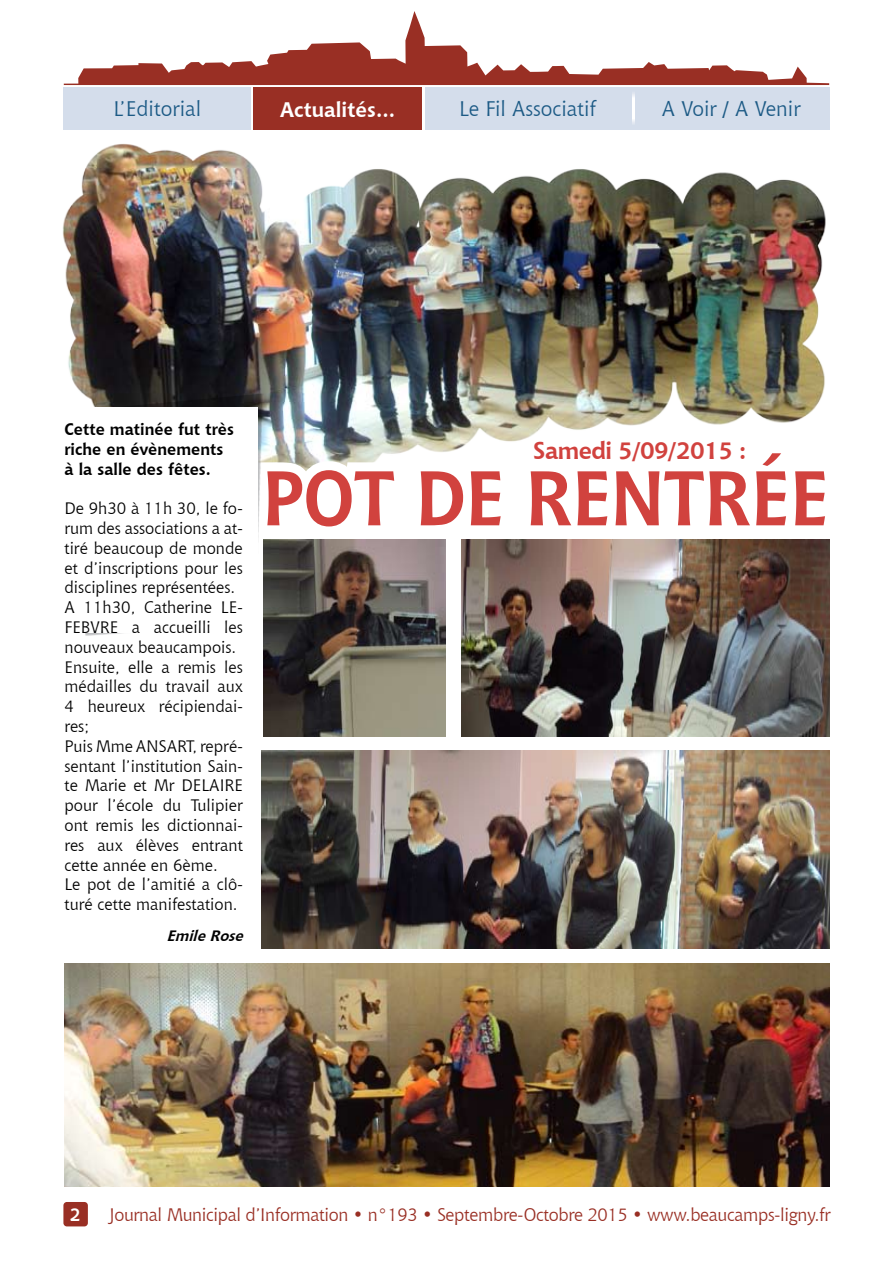
<style>
.page{position:relative;width:893px;height:1263px;background:#fff}
.page>*{position:absolute;margin:0;border:0;box-sizing:border-box;transform-origin:0 0}
.t1{font:700 76.65px "Chianti BT";letter-spacing:-.01em;color:#d1423e;scale:.93 1}
.t2{font:700 24px "Chianti BT";letter-spacing:-.025em;color:#d1423e}
.t3{font:21px "Chianti BT";color:#1c5a85}
.t4{font:700 21px "Chianti BT";color:#fff}
.t5{font:18px "Chianti BT";letter-spacing:-.02em;color:#992f24}
.t6{font:16.5px/19.8px "Chianti BT";color:#000}
.t7{font:700 16.5px/19.8px "Chianti BT";color:#000}
.t8{font:italic 700 15px "Chianti BT";color:#000}
</style>
<div class="page">
<svg style="left:64px;top:11px;width:765px;height:74px"></svg>
<div style="left:63px;top:1202px;width:25px;height:24px;background:#992f24;border-radius:3px"></div>
<img style="left:62px;top:118px;width:764px;height:305px">
<svg style="left:264px;top:423px;width:566px;height:153px"></svg>
<svg style="left:70px;top:393px;width:194px;height:243px"></svg>
<div style="left:64px;top:87px;width:187px;height:43px;background:#d4ddeb"></div>
<div style="left:253px;top:87px;width:577px;height:43px;background:#d4ddeb"></div>
<div style="left:254px;top:88px;width:168px;height:42px;background:#992f24"></div>
<hr style="left:423px;top:88px;width:2px;height:42px;background:#fff">
<svg style="left:632px;top:93px;width:3px;height:31px"></svg>
<img style="left:64px;top:963px;width:765px;height:223px">
<img style="left:261px;top:750px;width:568px;height:198px">
<img style="left:462px;top:540px;width:367px;height:197px">
<img style="left:264px;top:540px;width:181px;height:197px">
<div style="left:66px;top:407px;width:192px;height:226px;background:#fff"></div>
<p class="t3" style="left:114px;top:95px;width:89px">L’Editorial</p>
<p class="t4" style="left:280px;top:95px;width:117px">Actualités...</p>
<p class="t3" style="left:459px;top:95px;width:138px">Le Fil Associatif</p>
<p class="t3" style="left:662px;top:95px;width:140px">A Voir / A Venir</p>
<p class="t7" style="left:64px;top:418px;width:171px">Cette matinée fut très riche en évènements à la salle des fêtes.</p>
<p class="t6" style="left:64px;top:498px;width:180px">De 9h30 à 11h 30, le fo&shy;rum des associations a at&shy;tiré beaucoup de monde et d’inscriptions pour les disciplines représentées.<br>A 11h30, Catherine LE-<br>FEBVRE a accueilli les nouveaux beaucampois.<br>Ensuite, elle a remis les médailles du travail aux<br>4 heureux récipiendai&shy;res;<br>Puis Mme ANSART, repré&shy;sentant l’institution Sain&shy;te Marie et Mr DELAIRE pour l’école du Tulipier ont remis les dictionnai&shy;res aux élèves entrant cette année en 6ème.<br>Le pot de l’amitié a clô&shy;turé cette manifestation.</p>
<p class="t8" style="left:167px;top:925px;width:83px">EmileRose</p>
<h2 class="t2" style="left:533px;top:434px;width:215px">Samedi 5/09/2015 :</h2>
<h1 class="t1" style="left:262px;top:444px;width:601px">pot de rentrée</h1>
<p class="t5" style="left:109px;top:1202px;width:723px">Journal Municipal d’Information • n°193 • Septembre-Octobre 2015 • www.beaucamps-ligny.fr</p>
</div>
